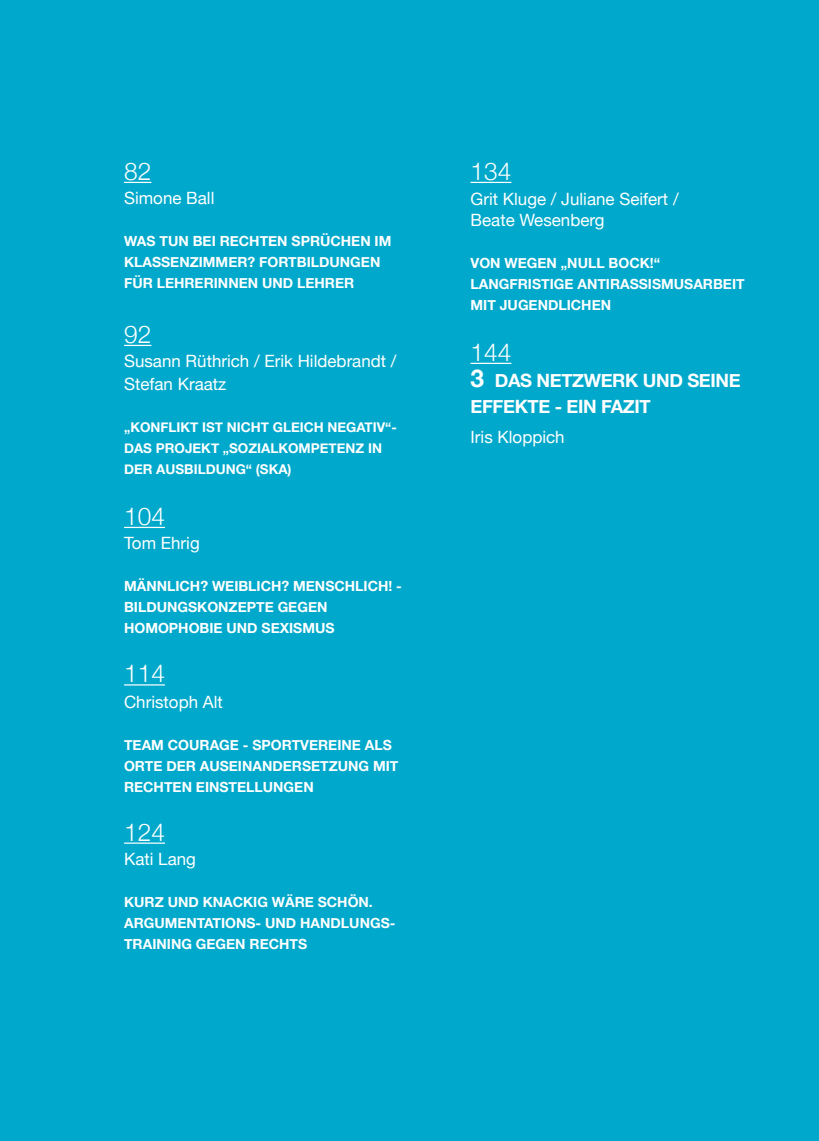
<style>
.page{position:relative;width:819px;height:1141px;background:#00a9cb}
.page>*{position:absolute;margin:0;border:0;box-sizing:border-box;transform-origin:0 0}
.t1{font:300 24.5px "Helvetica Neue";color:#fff}
.t2{font:700 18.38px/26.2px "Helvetica Neue";letter-spacing:-.02em;color:#fff}
.t3{font:16.97px/22.8px "Helvetica Neue";color:#fff}
.t4{font:700 14px/21px "Helvetica Neue";color:#fff}
.t5{font:700 13.47px/21px "Helvetica Neue";color:#fff}
.s1{font-size:24.5px}
</style>
<div class="page">
<svg style="left:124px;top:182px;width:27px;height:1px"></svg>
<svg style="left:124px;top:345px;width:27px;height:1px"></svg>
<hr style="left:124px;top:527px;width:41px;height:1px;background:#fff">
<hr style="left:124px;top:684px;width:41px;height:2px;background:#fff">
<hr style="left:124px;top:842px;width:41px;height:2px;background:#fff">
<hr style="left:470px;top:182px;width:41px;height:1px;background:#fff">
<hr style="left:470px;top:363px;width:41px;height:1px;background:#fff">
<h1 class="t1" style="left:124px;top:151px;width:29px">82</h1>
<p class="t3" style="left:124px;top:186px;width:92px">Simone Ball</p>
<p class="t4" style="left:124px;top:230px;width:269px">WAS TUN BEI RECHTEN SPRÜCHEN IM<br>KLASSENZIMMER? FORTBILDUNGEN<br>FÜR LEHRERINNEN UND LEHRER</p>
<h1 class="t1" style="left:124px;top:314px;width:29px">92</h1>
<p class="t3" style="left:124px;top:349px;width:274px">Susann Rüthrich / Erik Hildebrandt /<br>Stefan Kraatz</p>
<p class="t5" style="left:124px;top:416px;width:274px">„KONFLIKT IST NICHT GLEICH NEGATIV“-<br>DAS PROJEKT „SOZIALKOMPETENZ IN<br>DER AUSBILDUNG“ (SKA)</p>
<h1 class="t1" style="left:124px;top:496px;width:42px">104</h1>
<p class="t3" style="left:124px;top:531px;width:77px">Tom Ehrig</p>
<p class="t4" style="left:124px;top:575px;width:279px">MÄNNLICH? WEIBLICH? MENSCHLICH! -<br>BILDUNGSKONZEPTE GEGEN<br>HOMOPHOBIE UND SEXISMUS</p>
<h1 class="t1" style="left:124px;top:654px;width:42px">114</h1>
<p class="t3" style="left:124px;top:689px;width:100px">Christoph Alt</p>
<p class="t4" style="left:124px;top:733px;width:276px">TEAM COURAGE - SPORTVEREINE ALS<br>ORTE DER AUSEINANDERSETZUNG MIT<br>RECHTEN EINSTELLUNGEN</p>
<h1 class="t1" style="left:124px;top:812px;width:42px">124</h1>
<p class="t3" style="left:124px;top:847px;width:73px">Kati Lang</p>
<p class="t4" style="left:124px;top:891px;width:273px">KURZ UND KNACKIG WÄRE SCHÖN.<br>ARGUMENTATIONS- UND HANDLUNGS-<br>TRAINING GEGEN RECHTS</p>
<h1 class="t1" style="left:470px;top:151px;width:42px">134</h1>
<p class="t3" style="left:470px;top:187px;width:209px;line-height:21px">Grit Kluge / Juliane Seifert /<br>Beate Wesenberg</p>
<p class="t4" style="left:470px;top:252px;width:275px">VON WEGEN „NULL BOCK!“<br>LANGFRISTIGE ANTIRASSISMUSARBEIT<br>MIT JUGENDLICHEN</p>
<h1 class="t1" style="left:470px;top:332px;width:42px">144</h1>
<h2 class="t2" style="left:470px;top:366px;width:271px"><span class="s1">3</span> DAS NETZWERK UND SEINE<br>EFFEKTE - EIN FAZIT</h2>
<p class="t3" style="left:470px;top:424px;width:96px">Iris Kloppich</p>
</div>
